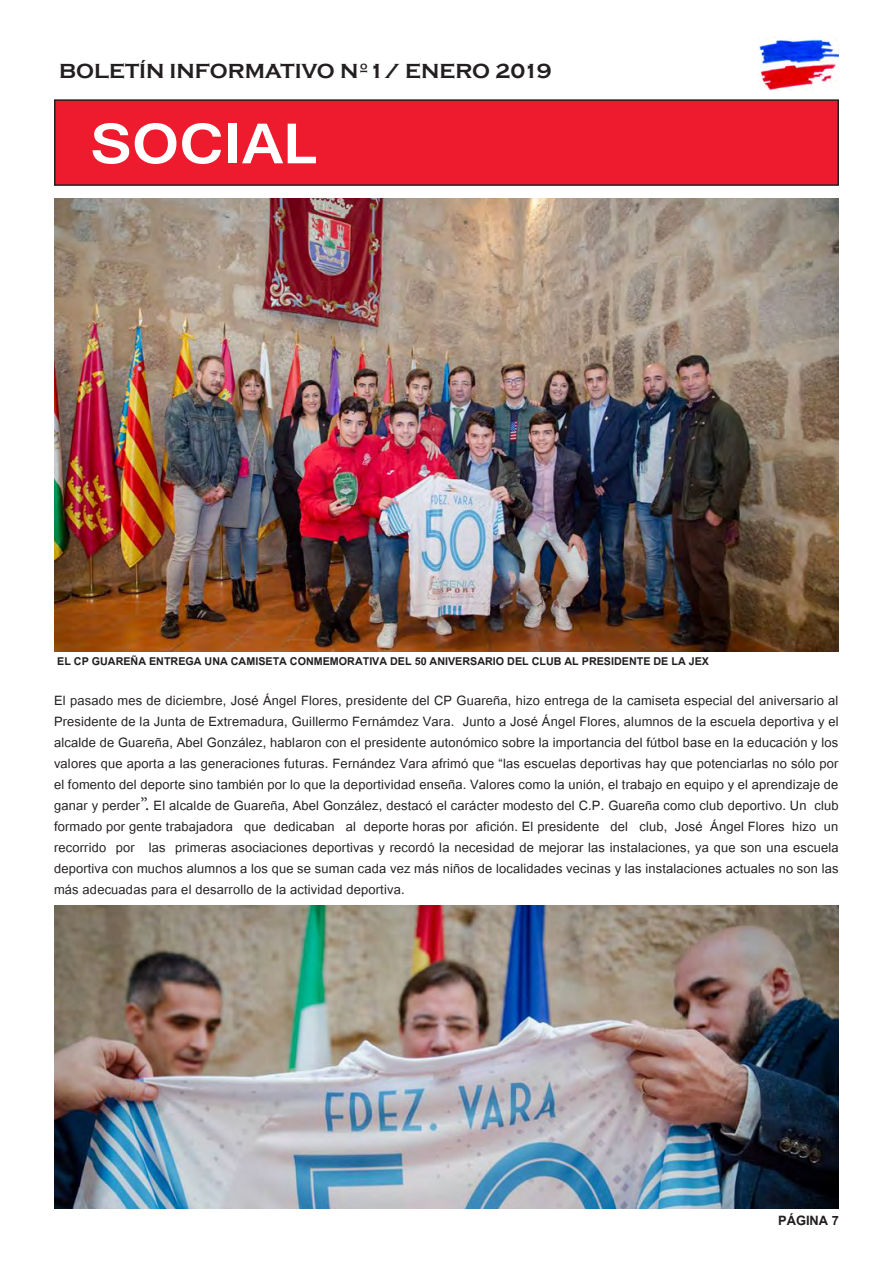
<style>
.page{position:relative;width:893px;height:1263px;background:#fff}
.page>*{position:absolute;margin:0;border:0;box-sizing:border-box;transform-origin:0 0}
.t1{font:700 60px "Gautami";color:#fff;scale:1.1 1}
.t2{font:700 21px "Copperplate Gothic";color:#231f20}
.t3{font:18px/21px "Utsaah";letter-spacing:.01em;color:#231f20;text-align:justify}
.t4{font:700 18px "Utsaah";color:#231f20}
.t5{font:700 15px "Utsaah";color:#231f20}
.s1{font-family:"Minion Pro"}
</style>
<div class="page">
<img style="left:758px;top:39px;width:81px;height:51px">
<div style="left:55px;top:100px;width:783px;height:85px;background:#ee1a2e"></div>
<div style="left:54px;top:99px;width:785px;height:87px;border:2px solid #231f20"></div>
<img style="left:54px;top:199px;width:784px;height:453px">
<img style="left:54px;top:906px;width:785px;height:303px">
<p class="t2" style="left:59px;top:59px;width:494px">BOLETÍN INFORMATIVO Nº1/ ENERO 2019</p>
<p class="t1" style="left:90px;top:107px;width:208px">SOCIAL</p>
<p class="t5" style="left:57px;top:653px;width:653px">EL CP GUAREÑA ENTREGA UNA CAMISETA CONMEMORATIVA DEL 50 ANIVERSARIO DEL CLUB AL PRESIDENTE DE LA JEX</p>
<p class="t3" style="left:54px;top:690px;width:786px">El pasado mes de diciembre, José Ángel Flores, presidente del CP Guareña, hizo entrega de la camiseta especial del aniversario al Presidente de la Junta de Extremadura, Guillermo Fernámdez Vara. Junto a José Ángel Flores, alumnos de la escuela deportiva y el alcalde de Guareña, Abel González, hablaron con el presidente autonómico sobre la importancia del fútbol base en la educación y los valores que aporta a las generaciones futuras. Fernández Vara afrimó que “las escuelas deportivas hay que potenciarlas no sólo por el fomento del deporte sino también por lo que la deportividad enseña. Valores como la unión, el trabajo en equipo y el aprendizaje de ganar y perder<span class="s1">”.</span> El alcalde de Guareña, Abel González, destacó el carácter modesto del C.P. Guareña como club deportivo. Un club formado por gente trabajadora que dedicaban al deporte horas por afición. El presidente del club, José Ángel Flores hizo un recorrido por las primeras asociaciones deportivas y recordó la necesidad de mejorar las instalaciones, ya que son una escuela deportiva con muchos alumnos a los que se suman cada vez más niños de localidades vecinas y las instalaciones actuales no son las más adecuadas para el desarrollo de la actividad deportiva.</p>
<p class="t4" style="left:778px;top:1210px;width:62px">PÁGINA 7</p>
</div>
